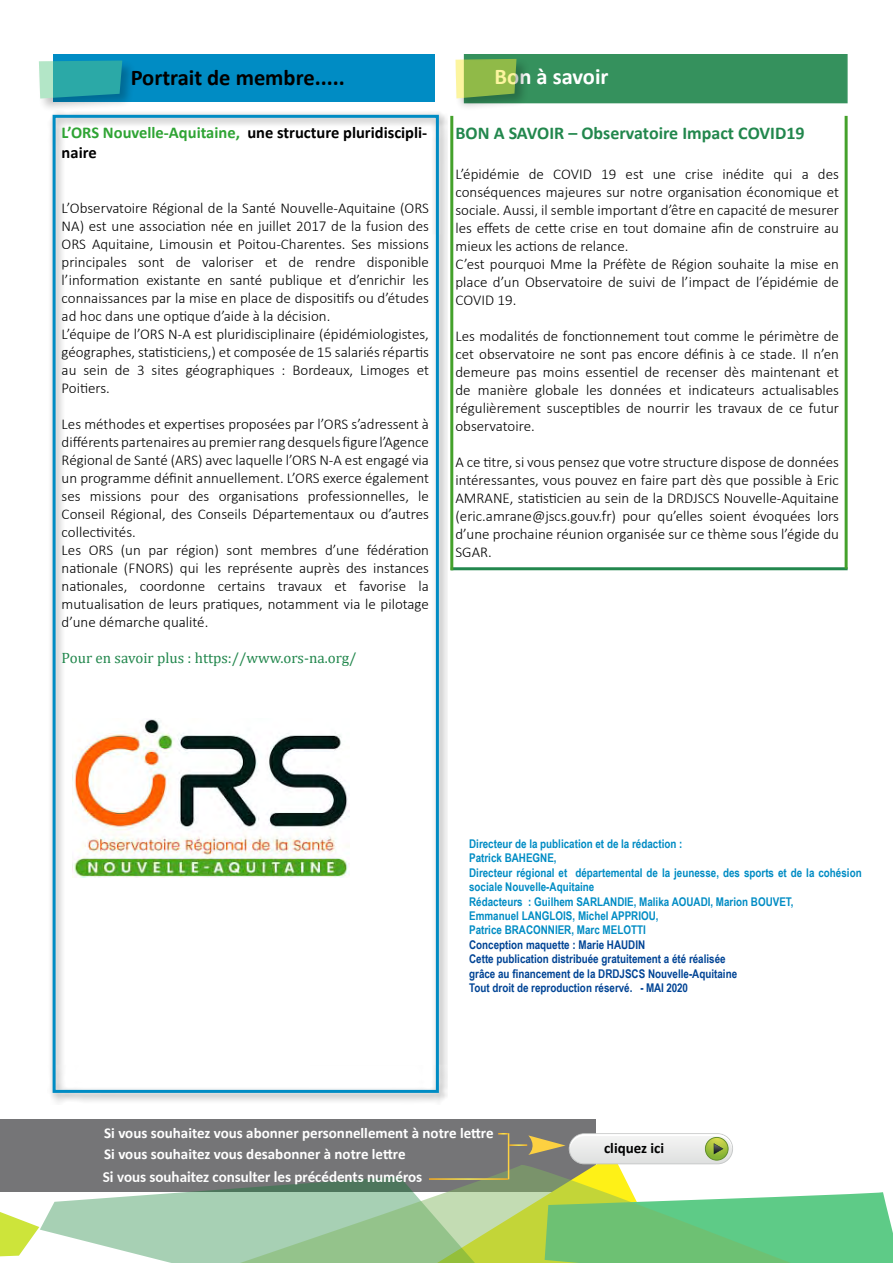
<style>
.page{position:relative;width:893px;height:1263px;background:#fff}
.page>*{position:absolute;margin:0;border:0;box-sizing:border-box;transform-origin:0 0}
.t1{font:700 22.5px "Calibri";color:#000}
.t2{font:700 22.5px "Calibri";color:#fff}
.t3{font:700 18px "Calibri";color:#22874d}
.t4{font:700 16.5px/19.8px "Calibri";color:#000}
.t5{font:300 15px/18px "Calibri";color:#000}
.t6{font:700 15px "Calibri";color:#fff}
.t7{font:700 15px "Carlito";color:#fff}
.t8{font:15px "Cambria";color:#22874d}
.t9{font:700 15px "Calibri";color:#000}
.t10{font:700 12px/14.4px "Arial Narrow";color:#008cc4}
.t11{font:700 12px/14.4px "Arial Narrow";color:#014495}
.s1{color:#2fa434}
</style>
<div class="page">
<div style="left:47px;top:110px;width:403px;height:994px;background:#000;opacity:.5"></div>
<div style="left:53px;top:115px;width:386px;height:978px;border:3px solid #008cc4"></div>
<div style="left:0;top:1119px;width:595px;height:73px;background:#757577"></div>
<svg style="left:0;top:1212px;width:39px;height:45px"></svg>
<svg style="left:40px;top:1199px;width:50px;height:44px;fill:#a7d0b4"></svg>
<svg style="left:90px;top:1176px;width:347px;height:87px;fill:#a7d0b4"></svg>
<hr style="left:429px;top:1178px;width:79px;height:2px;background:#fff">
<svg style="left:437px;top:1133px;width:456px;height:130px"></svg>
<div style="left:464px;top:54px;width:384px;height:49px;background:#35915d"></div>
<div style="left:454px;top:57px;width:76px;height:55px;background:#000;opacity:.52"></div>
<svg style="left:455px;top:58px;width:62px;height:41px"></svg>
<div style="left:54px;top:54px;width:381px;height:48px;background:#008cc4"></div>
<div style="left:37px;top:59px;width:99px;height:54px;background:#000;opacity:.52"></div>
<svg style="left:39px;top:61px;width:83px;height:38px"></svg>
<hr style="left:451px;top:567px;width:397px;height:3px;background:#22874d">
<hr style="left:450px;top:116px;width:3px;height:454px;background:#44a12b">
<hr style="left:845px;top:116px;width:3px;height:453px;background:#44a12b">
<img style="left:72px;top:719px;width:277px;height:159px">
<h1 class="t1" style="left:131px;top:62px;width:216px">Portrait de membre.....</h1>
<p class="t4" style="left:62px;top:122px;width:367px"><span class="s1">L’ORS Nouvelle-Aquitaine,</span> une structure pluridiscipli&shy;naire</p>
<p class="t5" style="left:62px;top:199px;width:369px">L’Observatoire Régional de la Santé Nouvelle-Aquitaine (ORS NA) est une association née en juillet 2017 de la fusion des ORS Aquitaine, Limousin et Poitou-Charentes. Ses missions principales sont de valoriser et de rendre disponible l’information existante en santé publique et d’enrichir les connaissances par la mise en place de dispositifs ou d’études ad hoc dans une optique d’aide à la décision.<br>L’équipe de l’ORS N-A est pluridisciplinaire (épidémiologistes, géographes, statisticiens,) et composée de 15 salariés répartis au sein de 3 sites géographiques : Bordeaux, Limoges et Poitiers.</p>
<p class="t5" style="left:62px;top:415px;width:369px">Les méthodes et expertises proposées par l’ORS s’adressent à différents partenaires au premier rang desquels figure l’Agence Régional de Santé (ARS) avec laquelle l’ORS N-A est engagé via un programme définit annuellement. L’ORS exerce également ses missions pour des organisations professionnelles, le Conseil Régional, des Conseils Départementaux ou d’autres collectivités.<br>Les ORS (un par région) sont membres d’une fédération nationale (FNORS) qui les représente auprès des instances nationales, coordonne certains travaux et favorise la mutualisation de leurs pratiques, notamment via le pilotage d’une démarche qualité.</p>
<p class="t8" style="left:62px;top:649px;width:296px">Pour en savoir plus : https://www.ors-na.org/</p>
<h1 class="t2" style="left:495px;top:61px;width:115px">Bon à savoir</h1>
<p class="t3" style="left:455px;top:120px;width:351px">BON A SAVOIR – Observatoire Impact COVID19</p>
<p class="t5" style="left:455px;top:164px;width:385px">L’épidémie de COVID 19 est une crise inédite qui a des conséquences majeures sur notre organisation économique et sociale. Aussi, il semble important d’être en capacité de mesurer les effets de cette crise en tout domaine afin de construire au mieux les actions de relance.<br>C’est pourquoi Mme la Préfète de Région souhaite la mise en place d’un Observatoire de suivi de l’impact de l’épidémie de COVID 19.</p>
<p class="t5" style="left:455px;top:326px;width:385px;text-align:justify">Les modalités de fonctionnement tout comme le périmètre de cet observatoire ne sont pas encore définis à ce stade. Il n’en demeure pas moins essentiel de recenser dès maintenant et de manière globale les données et indicateurs actualisables régulièrement susceptibles de nourrir les travaux de ce futur observatoire.</p>
<p class="t5" style="left:455px;top:452px;width:385px;text-align:justify">A ce titre, si vous pensez que votre structure dispose de données intéressantes, vous pouvez en faire part dès que possible à Eric AMRANE, statisticien au sein de la DRDJSCS Nouvelle-Aquitaine (eric.amrane@jscs.gouv.fr) pour qu’elles soient évoquées lors d’une prochaine réunion organisée sur ce thème sous l’égide du SGAR.</p>
<p class="t10" style="left:469px;top:836px;width:394px">Directeur de la publication et de la rédaction :<br>Patrick BAHEGNE,<br>Directeur régional et départemental de la jeunesse, des sports et de la cohésion sociale Nouvelle-Aquitaine<br>Rédacteurs : Guilhem SARLANDIE, Malika AOUADI, Marion BOUVET,<br>Emmanuel LANGLOIS, Michel APPRIOU,<br>Patrice BRACONNIER, Marc MELOTTI</p>
<p class="t11" style="left:469px;top:937px;width:269px">Conception maquette : Marie HAUDIN<br>Cette publication distribuée gratuitement a été réalisée grâce au financement de la DRDJSCS Nouvelle-Aquitaine Tout droit de reproduction réservé. - MAI 2020</p>
<p class="t6" style="left:104px;top:1122px;width:391px">Si vous souhaitez vous abonner personnellement à notre lettre</p>
<p class="t6" style="left:104px;top:1144px;width:303px">Si vous souhaitez vous desabonner à notre lettre</p>
<p class="t7" style="left:103px;top:1167px;width:321px">Si vous souhaitez consulter les précédents numéros</p>
<p class="t9" style="left:604px;top:1137px;width:62px">cliquez ici</p>
</div>
